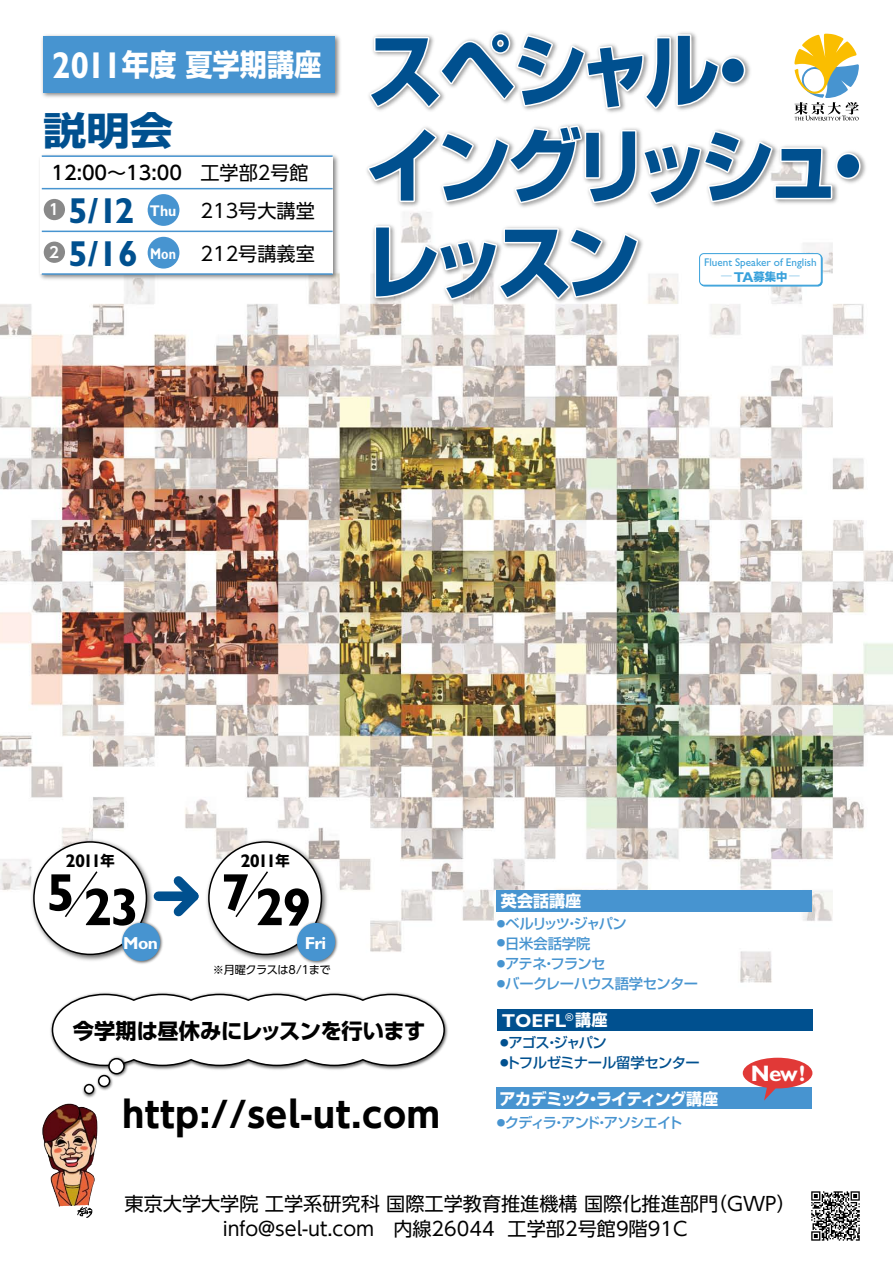
<style>
.page{position:relative;width:893px;height:1263px;background:#fff}
.page>*{position:absolute;margin:0;border:0;box-sizing:border-box;transform-origin:0 0}
.t1{font:700 80.85px/95.6px "Shin Go Pro";letter-spacing:-.115em;color:#00508f;scale:.93 1}
.t2{font:700 53.18px "Gill Sans";letter-spacing:.025em;color:#000}
.t3{font:700 38.33px "Shin Go Pro";color:#00508f;scale:1.13 1}
.t4{font:700 36.15px/43.3px "Gill Sans";color:#00508f}
.t5{font:700 35.1px "UD Shin Go Pro";letter-spacing:.02em;color:#000}
.t6{font:700 30px "Shin Go Pro";color:#fff;scale:.91 1}
.t7{font:700 22.42px "Gill Sans";color:#fff}
.t8{font:700 21.23px "Shin Go Pro";letter-spacing:-.015em;color:#000}
.t9{font:19.12px/24.4px "UD Shin Go Pro";color:#000;text-align:center}
.t10{font:500 19.12px "UD Shin Go Pro";color:#000}
.t11{font:700 18.75px "Gill Sans";color:#fff}
.t12{font:700 18.38px "Gill Sans";letter-spacing:-.115em;color:#000}
.t13{font:700 17.4px "Gill Sans";letter-spacing:-.03em;color:#fff}
.t14{font:700 16.05px "Shin Go Pro";letter-spacing:-.035em;color:#fff}
.t15{font:700 15.6px "Gill Sans";color:#fff;scale:.8 1}
.t16{font:700 15.6px "Gill Sans";color:#fff;scale:.9 1}
.t17{font:700 14.85px "UD Shin Go Pro De";color:#fff}
.t18{font:500 14.25px "Shin Go Pro";letter-spacing:-.05em;color:#4794d0}
.t19{font:500 14.25px "Shin Go Pro";letter-spacing:-.085em;color:#4794d0}
.t20{font:500 14.25px "Shin Go Pro";letter-spacing:-.03em;color:#4794d0}
.t21{font:500 14.25px "Shin Go Pro";letter-spacing:-.02em;color:#00508f}
.t22{font:500 14.25px "Shin Go Pro";letter-spacing:-.1em;color:#4794d0}
.t23{font:500 14.25px "Shin Go Pro";letter-spacing:-.045em;color:#00508f}
.t24{font:11.25px "UD Shin Go Pro";letter-spacing:-.045em;color:#000}
.t25{font:700 11.25px "Shin Go Pro";color:#39a1db}
.t26{font:11.18px "Gill Sans";color:#39a1db}
.s1{font-family:"Gill Sans";font-size:37.5px}
.s2{font-weight:400}
.s3{font-size:10.65px}
.s4{font-family:"Gill Sans";font-size:14.25px}
.s5{font-family:"Shin Go Pro";font-size:14.25px}
.s6{font-family:"Shin Go Pro";font-size:16.05px}
</style>
<div class="page">
<img style="left:0;top:282px;width:892px;height:875px">
<div style="left:496px;top:1087px;width:315px;height:21px;background:#4794d0"></div>
<img style="left:39px;top:155px;width:301px;height:127px">
<div style="left:41px;top:156px;width:292px;height:118px;background:#fff"></div>
<img style="left:361px;top:64px;width:508px;height:253px">
<div style="left:835px;top:153px;width:25px;height:26px;border:3px solid #fff;border-radius:50%"></div>
<svg style="left:373px;top:224px;width:267px;height:78px"></svg>
<img style="left:76px;top:1204px;width:17px;height:14px">
<img style="left:42px;top:1103px;width:27px;height:103px">
<img style="left:42px;top:35px;width:298px;height:63px">
<div style="left:43px;top:36px;width:291px;height:56px;background:#4794d0"></div>
<div style="left:44px;top:199px;width:21px;height:21px;background:#898989;border-radius:50%"></div>
<div style="left:44px;top:242px;width:21px;height:21px;background:#898989;border-radius:50%"></div>
<hr style="left:42px;top:188px;width:290px;height:1px;background:#4794d0">
<hr style="left:42px;top:155px;width:290px;height:2px;background:#4794d0">
<hr style="left:42px;top:231px;width:290px;height:1px;background:#4794d0">
<hr style="left:42px;top:273px;width:290px;height:2px;background:#4794d0">
<div style="left:148px;top:237px;width:31px;height:31px;background:#4794d0;border-radius:50%"></div>
<div style="left:148px;top:194px;width:31px;height:32px;background:#4794d0;border-radius:50%"></div>
<div style="left:497px;top:1009px;width:315px;height:21px;background:#00508f"></div>
<svg style="left:459px;top:902px;width:186px;height:53px"></svg>
<div style="left:496px;top:890px;width:315px;height:21px;background:#4794d0"></div>
<img style="left:811px;top:1191px;width:49px;height:50px">
<svg style="left:120px;top:1093px;width:183px;height:48px"></svg>
<svg style="left:311px;top:1096px;width:131px;height:36px"></svg>
<img style="left:29px;top:837px;width:127px;height:126px">
<div style="left:34px;top:842px;width:112px;height:112px;background:#fff;border-radius:50%"></div>
<div style="left:33px;top:841px;width:114px;height:114px;border:2px solid #000;border-radius:50%"></div>
<svg style="left:64px;top:871px;width:34px;height:46px"></svg>
<img style="left:119px;top:920px;width:46px;height:45px">
<div style="left:122px;top:923px;width:38px;height:38px;background:#4794d0;border-radius:50%"></div>
<img style="left:204px;top:837px;width:127px;height:126px">
<div style="left:209px;top:842px;width:112px;height:112px;background:#fff;border-radius:50%"></div>
<div style="left:208px;top:841px;width:114px;height:114px;border:2px solid #000;border-radius:50%"></div>
<svg style="left:235px;top:871px;width:33px;height:47px"></svg>
<img style="left:294px;top:920px;width:46px;height:45px">
<div style="left:297px;top:923px;width:38px;height:38px;background:#4794d0;border-radius:50%"></div>
<div style="left:158px;top:891px;width:36px;height:10px;background:#00508f"></div>
<svg style="left:165px;top:867px;width:42px;height:58px"></svg>
<img style="left:49px;top:990px;width:400px;height:81px">
<svg style="left:51px;top:993px;width:394px;height:74px"></svg>
<svg style="left:742px;top:1057px;width:70px;height:43px"></svg>
<img style="left:81px;top:1055px;width:48px;height:44px">
<div style="left:109px;top:1058px;width:15px;height:15px;background:#fff;border-radius:50%"></div>
<div style="left:108px;top:1058px;width:17px;height:16px;border:2px solid #000;border-radius:50%"></div>
<div style="left:99px;top:1075px;width:11px;height:11px;background:#fff;border-radius:50%"></div>
<div style="left:98px;top:1074px;width:12px;height:13px;border:2px solid #000;border-radius:50%"></div>
<div style="left:85px;top:1084px;width:9px;height:9px;background:#fff;border-radius:50%"></div>
<div style="left:84px;top:1083px;width:10px;height:11px;border:2px solid #000;border-radius:50%"></div>
<div style="left:699px;top:254px;width:123px;height:32px;border:1px solid #39a1db;border-radius:4px"></div>
<div style="left:699px;top:254px;width:122px;height:31px;background:#fff;border-radius:4px"></div>
<div style="left:699px;top:253px;width:122px;height:32px;border:1px solid #39a1db;border-radius:4px"></div>
<svg style="left:364px;top:31px;width:494px;height:176px"></svg>
<h3 class="t6" style="left:52px;top:41px;width:298px"><span class="s1">2011</span>年度 夏学期講座</h3>
<h3 class="t3" style="left:43px;top:100px;width:116px">説明会</h3>
<p class="t10" style="left:51px;top:157px;width:259px">12:00～13:00 <span class="s2">工学部2号館</span></p>
<h3 class="t4" style="left:68px;top:189px;width:72px">5/12<br>5/16</h3>
<p class="t17" style="left:49px;top:198px;width:11px">1</p>
<p class="t9" style="left:200px;top:198px;width:116px">213号大講堂</p>
<p class="t17" style="left:49px;top:240px;width:11px">2</p>
<p class="t16" style="left:150px;top:201px;width:31px">Thu</p>
<p class="t9" style="left:200px;top:241px;width:116px">212号講義室</p>
<p class="t15" style="left:150px;top:244px;width:34px">Mon</p>
<h1 class="t1" style="left:365px;top:14px;width:561px">スペシャル・<br>イングリッシュ・レッスン</h1>
<p class="t26" style="left:704px;top:256px;width:114px">Fluent Speaker of English</p>
<p class="t25" style="left:720px;top:267px;width:80px"><span class="s3">─</span> <span class="s4">TA</span>募集中 <span class="s3">─</span></p>
<p class="t12" style="left:66px;top:849px;width:51px">2011<span class="s5">年</span></p>
<p class="t12" style="left:240px;top:849px;width:51px">2011<span class="s5">年</span></p>
<h2 class="t2" style="left:46px;top:875px;width:95px">523</h2>
<p class="t13" style="left:123px;top:933px;width:36px">Mon</p>
<h2 class="t2" style="left:220px;top:875px;width:92px">729</h2>
<p class="t13" style="left:304px;top:933px;width:23px">Fri</p>
<p class="t24" style="left:213px;top:960px;width:119px">※月曜クラスは8/1まで</p>
<p class="t14" style="left:501px;top:888px;width:82px">英会話講座</p>
<p class="t22" style="left:496px;top:912px;width:131px"><sup>●</sup>ベルリッツ・ジャパン</p>
<p class="t18" style="left:496px;top:931px;width:95px"><sup>●</sup>日米会話学院</p>
<p class="t18" style="left:496px;top:951px;width:110px"><sup>●</sup>アテネ・フランセ</p>
<p class="t20" style="left:496px;top:972px;width:203px"><sup>●</sup>バークレーハウス語学センター</p>
<p class="t8" style="left:73px;top:1014px;width:354px">今学期は昼休みにレッスンを行います</p>
<h3 class="t5" style="left:122px;top:1085px;width:319px">http://sel-ut.com</h3>
<p class="t11" style="left:501px;top:1009px;width:107px">TOEFL<sup>®</sup> <span class="s6">講座</span></p>
<p class="t23" style="left:500px;top:1030px;width:108px"><sup>●</sup>アゴス・ジャパン</p>
<p class="t21" style="left:500px;top:1051px;width:201px"><sup>●</sup>トフルゼミナール留学センター</p>
<p class="t14" style="left:499px;top:1085px;width:220px">アカデミック・ライティング講座</p>
<p class="t19" style="left:496px;top:1110px;width:187px"><sup>●</sup>クディラ・アンド・アソシエイト</p>
<p class="t7" style="left:750px;top:1060px;width:56px">New!</p>
<p class="t9" style="left:124px;top:1191px;width:672px">東京大学大学院 工学系研究科 国際工学教育推進機構 国際化推進部門（GWP）info@sel-ut.com　内線26044 工学部2号館9階91C</p>
</div>
